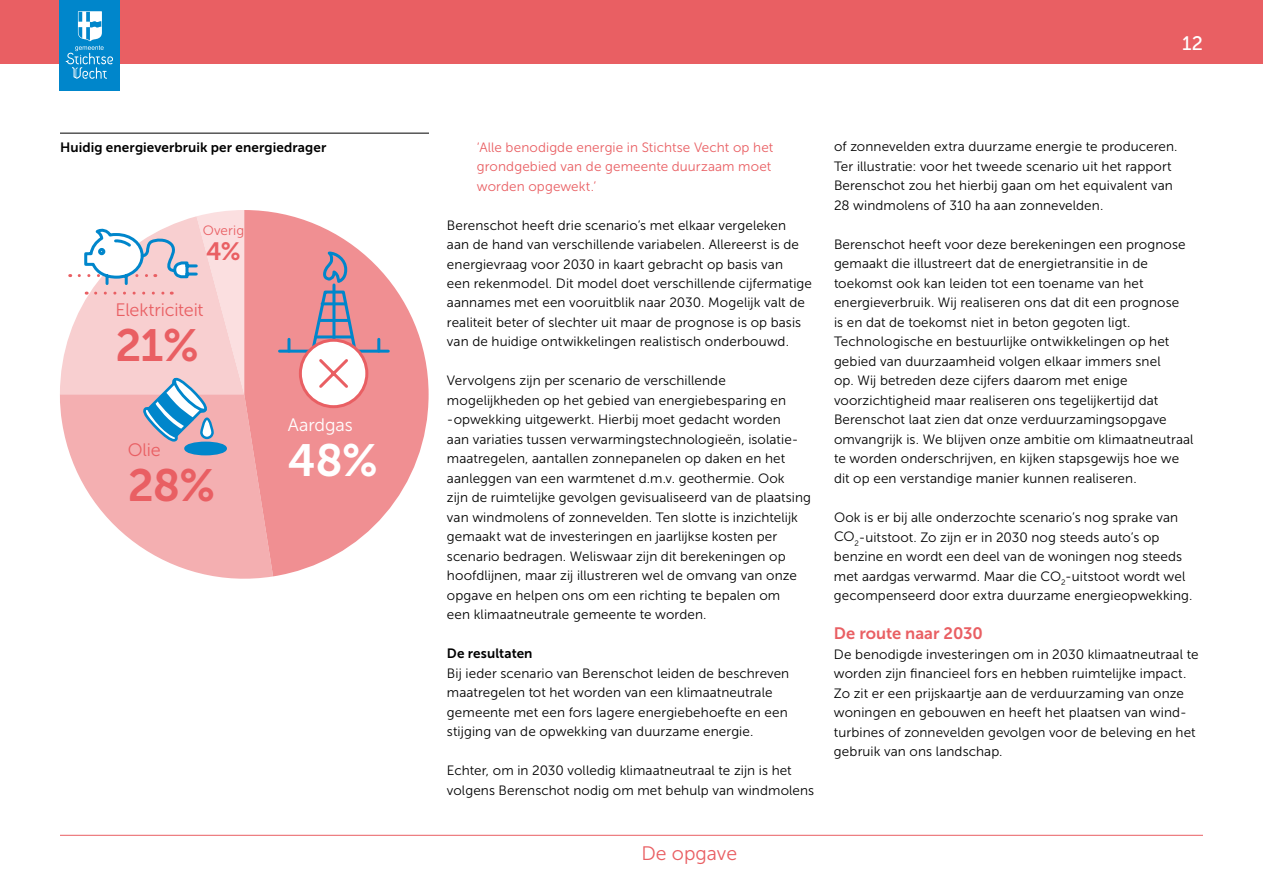
<style>
.page{position:relative;width:1263px;height:893px;background:#fff}
.page>*{position:absolute;margin:0;border:0;box-sizing:border-box;transform-origin:0 0}
.t1{font:45px "Museo Sans 700";color:#e95f63}
.t2{font:45px "Museo Sans 700";color:#fff}
.t3{font:25.05px "Museo Sans 700";color:#e95f63}
.t4{font:19.5px "Museo Sans 300";color:#e95f63}
.t5{font:19.5px "Museo Sans 500";color:#fff}
.t6{font:18px "Museo Sans 300";letter-spacing:-.01em;color:#e95f63}
.t7{font:18px "Museo Sans 300";letter-spacing:-.005em;color:#fff}
.t8{font:16.5px "Museo Sans 700";letter-spacing:-.005em;color:#e95f63}
.t9{font:13.5px/19.5px "Museo Sans 300";letter-spacing:.005em;color:#000}
.t10{font:13.5px/19.5px "Museo Sans 300";letter-spacing:.01em;color:#e95f63}
.t11{font:13.5px "Museo Sans 700";letter-spacing:.01em;color:#000}
</style>
<div class="page">
<div style="left:0;top:0;width:1263px;height:64px;background:#e95f63"></div>
<hr style="left:60px;top:133px;width:369px;height:1px;background:#000">
<hr style="left:60px;top:835px;width:1143px;height:1px;background:#e95f63">
<svg style="left:273px;top:212px;width:156px;height:364px;fill:#f08f92"></svg>
<svg style="left:377px;top:339px;width:3px;height:11px"></svg>
<hr style="left:280px;top:350px;width:108px;height:3px;background:#0086cb">
<svg style="left:287px;top:339px;width:3px;height:11px"></svg>
<svg style="left:297px;top:250px;width:73px;height:160px"></svg>
<svg style="left:60px;top:210px;width:213px;height:369px"></svg>
<svg style="left:201px;top:419px;width:12px;height:19px"></svg>
<div style="left:200px;top:417px;width:14px;height:22px;border:2px solid #0086cb;border-radius:6px"></div>
<div style="left:60px;top:0;width:60px;height:90px;background:#0086cb"></div>
<svg style="left:66px;top:11px;width:47px;height:68px"></svg>
<p class="t11" style="left:60px;top:139px;width:268px">Huidig energieverbruik per energiedrager</p>
<p class="t10" style="left:203px;top:221px;width:43px">Overig</p>
<h2 class="t3" style="left:206px;top:238px;width:36px">4%</h2>
<h3 class="t6" style="left:115px;top:301px;width:90px">Elektriciteit</h3>
<h1 class="t1" style="left:115px;top:321px;width:85px">21%</h1>
<h3 class="t6" style="left:128px;top:440px;width:35px">Olie</h3>
<h1 class="t1" style="left:128px;top:460px;width:89px">28%</h1>
<h3 class="t7" style="left:288px;top:415px;width:66px">Aardgas</h3>
<h1 class="t2" style="left:288px;top:435px;width:91px">48%</h1>
<h3 class="t5" style="left:1182px;top:33px;width:22px">12</h3>
<p class="t10" style="left:477px;top:137px;width:298px">‘Alle benodigde energie in Stichtse Vecht op het grondgebied van de gemeente duurzaam moet worden opgewekt.’</p>
<p class="t9" style="left:447px;top:215px;width:367px">Berenschot heeft drie scenario’s met elkaar vergeleken<br>aan de hand van verschillende variabelen. Allereerst is de energievraag voor 2030 in kaart gebracht op basis van<br>een rekenmodel. Dit model doet verschillende cijfermatige aannames met een vooruitblik naar 2030. Mogelijk valt de realiteit beter of slechter uit maar de prognose is op basis van de huidige ontwikkelingen realistisch onderbouwd.</p>
<p class="t9" style="left:447px;top:371px;width:366px">Vervolgens zijn per scenario de verschillende mogelijkheden op het gebied van energiebesparing en -opwekking uitgewerkt. Hierbij moet gedacht worden<br>aan variaties tussen verwarmingstechnologieën, isolatie&shy;maatregelen, aantallen zonnepanelen op daken en het aanleggen van een warmtenet d.m.v. geothermie. Ook<br>zijn de ruimtelijke gevolgen gevisualiseerd van de plaatsing van windmolens of zonnevelden. Ten slotte is inzichtelijk gemaakt wat de investeringen en jaarlijkse kosten per scenario bedragen. Weliswaar zijn dit berekeningen op hoofdlijnen, maar zij illustreren wel de omvang van onze opgave en helpen ons om een richting te bepalen om<br>een klimaatneutrale gemeente te worden.</p>
<p class="t11" style="left:447px;top:646px;width:87px">De resultaten</p>
<p class="t9" style="left:447px;top:664px;width:344px">Bij ieder scenario van Berenschot leiden de beschreven maatregelen tot het worden van een klimaatneutrale gemeente met een fors lagere energiebehoefte en een stijging van de opwekking van duurzame energie.</p>
<p class="t9" style="left:447px;top:761px;width:369px">Echter, om in 2030 volledig klimaatneutraal te zijn is het volgens Berenschot nodig om met behulp van windmolens</p>
<h3 class="t4" style="left:641px;top:843px;width:97px">De opgave</h3>
<p class="t9" style="left:834px;top:137px;width:345px">of zonnevelden extra duurzame energie te produceren.<br>Ter illustratie: voor het tweede scenario uit het rapport Berenschot zou het hierbij gaan om het equivalent van 28 windmolens of 310 ha aan zonnevelden.</p>
<p class="t9" style="left:834px;top:235px;width:361px">Berenschot heeft voor deze berekeningen een prognose gemaakt die illustreert dat de energietransitie in de toekomst ook kan leiden tot een toename van het energieverbruik. Wij realiseren ons dat dit een prognose<br>is en dat de toekomst niet in beton gegoten ligt.<br>Technologische en bestuurlijke ontwikkelingen op het gebied van duurzaamheid volgen elkaar immers snel<br>op. Wij betreden deze cijfers daarom met enige voorzichtigheid maar realiseren ons tegelijkertijd dat Berenschot laat zien dat onze verduurzamingsopgave omvangrijk is. We blijven onze ambitie om klimaatneutraal te worden onderschrijven, en kijken stapsgewijs hoe we dit op een verstandige manier kunnen realiseren.</p>
<p class="t9" style="left:834px;top:507px;width:360px">Ook is er bij alle onderzochte scenario’s nog sprake van CO<sub>2</sub>- uitstoot. Zo zijn er in 2030 nog steeds auto’s op benzine en wordt een deel van de woningen nog steeds met aardgas verwarmd. Maar die CO<sub>2</sub>- uitstoot wordt wel gecompenseerd door extra duurzame energieopwekking.</p>
<p class="t8" style="left:834px;top:624px;width:150px">De route naar 2030</p>
<p class="t9" style="left:834px;top:644px;width:366px">De benodigde investeringen om in 2030 klimaatneutraal te worden zijn financieel fors en hebben ruimtelijke impact.<br>Zo zit er een prijskaartje aan de verduurzaming van onze woningen en gebouwen en heeft het plaatsen van wind&shy;turbines of zonnevelden gevolgen voor de beleving en het gebruik van ons landschap.</p>
</div>
